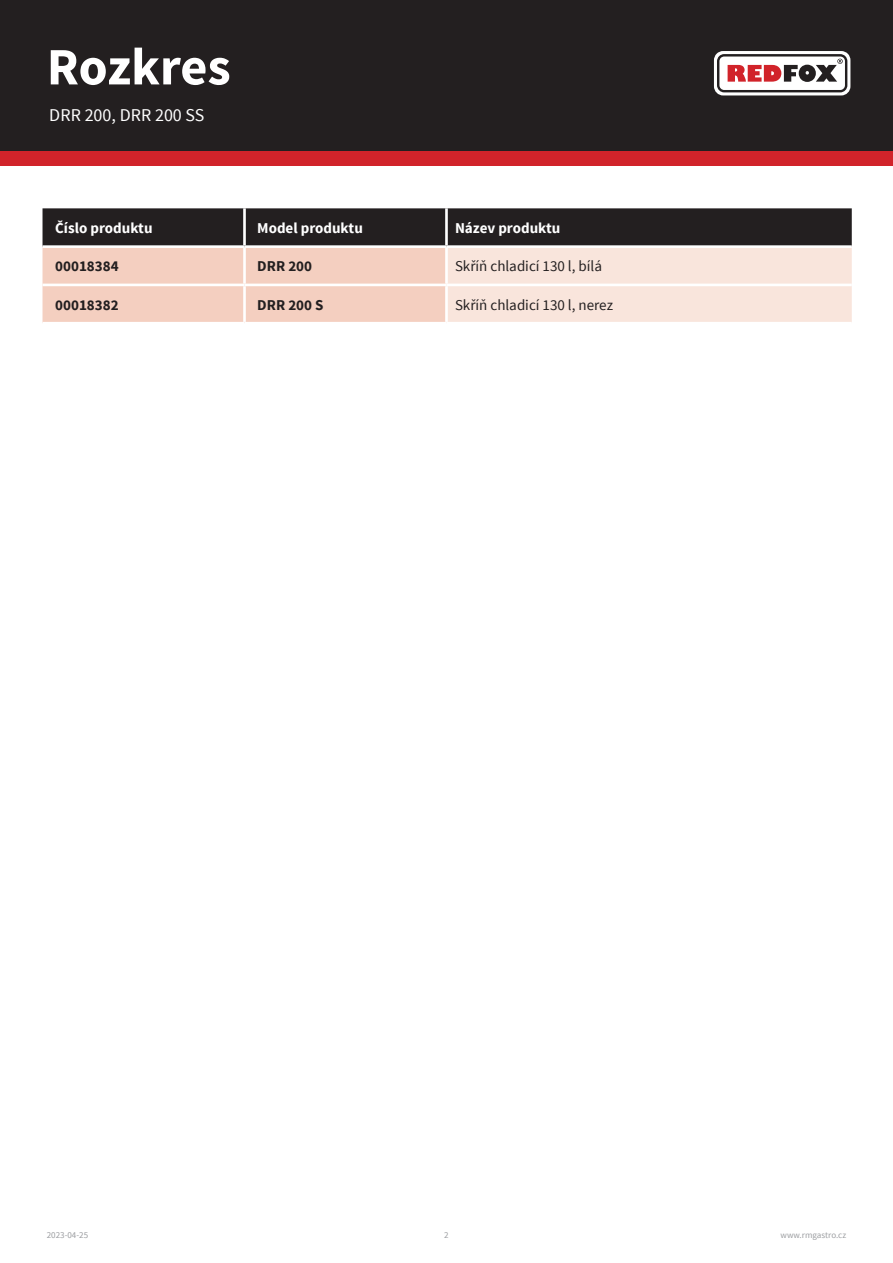
<style>
.page{position:relative;width:893px;height:1263px;background:#fff}
.page>*{position:absolute;margin:0;border:0;box-sizing:border-box;transform-origin:0 0}
.t1{font:700 52.5px "Source Sans Pro";letter-spacing:-.005em;color:#fff}
.t2{font:18px "Source Sans Pro";color:#fff}
.tabulka_-_text{font:15px "Source Sans Pro";color:#231f20}
.tabulka_-_text-2{font:700 15px "Source Sans Pro";color:#fff}
.tabulka_-_text-3{font:700 15px "Source Sans Pro";color:#231f20}
.t3{font:9px "Source Sans Pro";color:#9d9fa2}
.t4{font:9px "Source Sans Pro";color:#9b9da0}
</style>
<div class="page">
<div style="left:0;top:0;width:893px;height:166px;background:#d1232a"></div>
<div style="left:0;top:0;width:893px;height:151px;background:#231f20"></div>
<svg style="left:714px;top:51px;width:136px;height:44px"></svg>
<svg style="left:43px;top:208px;width:809px;height:114px;background:#af9b94"></svg>
<hr style="left:43px;top:245px;width:201px;height:3px;background:#fff">
<hr style="left:244px;top:245px;width:202px;height:3px;background:#fff">
<hr style="left:446px;top:245px;width:406px;height:3px;background:#fff">
<hr style="left:43px;top:284px;width:201px;height:2px;background:#fff">
<hr style="left:244px;top:284px;width:202px;height:2px;background:#fff">
<hr style="left:446px;top:284px;width:406px;height:2px;background:#fff">
<hr style="left:243px;top:208px;width:3px;height:37px;background:#fff">
<hr style="left:243px;top:248px;width:3px;height:36px;background:#fff">
<hr style="left:243px;top:286px;width:3px;height:36px;background:#fff">
<hr style="left:445px;top:208px;width:3px;height:37px;background:#fff">
<hr style="left:445px;top:248px;width:3px;height:36px;background:#fff">
<hr style="left:445px;top:286px;width:3px;height:36px;background:#fff">
<h1 class="t1" style="left:47px;top:33px;width:185px">Rozkres</h1>
<p class="t2" style="left:49px;top:104px;width:156px">DRR 200, DRR 200 SS</p>
<p class="tabulka_-_text-2" style="left:55px;top:218px;width:99px">Číslo produktu</p>
<p class="tabulka_-_text-2" style="left:257px;top:218px;width:107px">Model produktu</p>
<p class="tabulka_-_text-2" style="left:455px;top:218px;width:107px">Název produktu</p>
<p class="tabulka_-_text-3" style="left:55px;top:257px;width:65px">00018384</p>
<p class="tabulka_-_text-3" style="left:257px;top:257px;width:56px">DRR 200</p>
<p class="tabulka_-_text" style="left:455px;top:257px;width:149px">Skříň chladicí 130 l, bílá</p>
<p class="tabulka_-_text-3" style="left:55px;top:295px;width:65px">00018382</p>
<p class="tabulka_-_text-3" style="left:257px;top:295px;width:68px">DRR 200 S</p>
<p class="tabulka_-_text" style="left:455px;top:295px;width:160px">Skříň chladicí 130 l, nerez</p>
<p class="t4" style="left:47px;top:1229px;width:43px">2023-04-25</p>
<p class="t3" style="left:444px;top:1229px;width:6px">2</p>
<p class="t3" style="left:781px;top:1229px;width:67px">www.rmgastro.cz</p>
</div>
